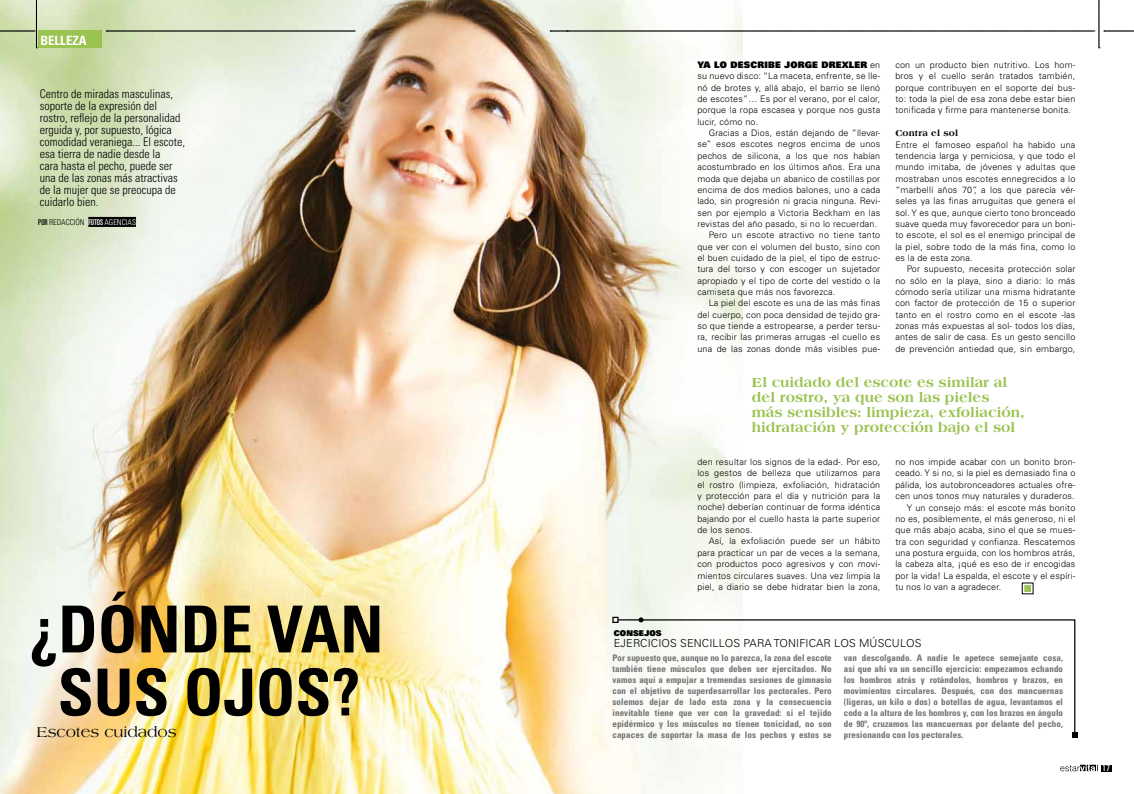
<style>
.page{position:relative;width:1134px;height:794px;background:#fff}
.page>*{position:absolute;margin:0;border:0;box-sizing:border-box;transform-origin:0 0}
.t1{font:700 condensed 64.8px/63px "Univers";color:#000;text-align:center}
.t2{font:15.4px "Americana";color:#000}
.t3{font:800 14px/15px "Americana";color:#9bc351}
.t4{font:700 condensed 12.8px "Univers";color:#fff}
.t5{font:300 condensed 12px/12px "Univers";color:#000}
.t6{font:300 11px "Univers";letter-spacing:.01em;color:#000}
.t7{font:300 9px/11.3px "Univers";letter-spacing:.02em;color:#000;text-align:justify}
.t8{font:700 condensed 9px/11px "Univers";letter-spacing:.01em;color:#707172;text-align:justify}
.t9{font:800 9px "Americana";letter-spacing:.02em;color:#000}
.t10{font:condensed 9px "Univers";color:#fff}
.t11{font:300 condensed 8px "Univers";color:#000}
.t12{font:900 8px "Univers";letter-spacing:.01em;color:#000}
.s1{font-weight:400;font-stretch:ultra-condensed}
.s2{font-weight:400;font-stretch:ultra-condensed;color:#fff}
.s3{color:#fff}
.s4{font-weight:900}
</style>
<div class="page">
<img style="left:0;top:0;width:743px;height:794px">
<div style="left:1101px;top:765px;width:10px;height:6px;background:#000"></div>
<svg style="left:1060px;top:764px;width:38px;height:7px"></svg>
<svg style="left:730px;top:91px;width:8px;height:5px"></svg>
<div style="left:39px;top:31px;width:63px;height:17px;background:#9bc351"></div>
<svg style="left:106px;top:31px;width:249px;height:1px"></svg>
<svg style="left:0;top:0;width:37px;height:49px"></svg>
<svg style="left:550px;top:0;width:584px;height:49px"></svg>
<div style="left:612px;top:617px;width:7px;height:6px;border:1px solid #000"></div>
<svg style="left:618px;top:617px;width:25px;height:5px"></svg>
<svg style="left:639px;top:618px;width:437px;height:118px"></svg>
<svg style="left:1072px;top:732px;width:5px;height:5px"></svg>
<div style="left:1022px;top:583px;width:11px;height:11px;border:1px solid #000"></div>
<div style="left:1024px;top:585px;width:7px;height:7px;background:#9bc351;border:1px solid #9bc351"></div>
<div style="left:88px;top:217px;width:48px;height:10px;background:#000"></div>
<h3 class="t4" style="left:40px;top:32px;width:48px">belleza</h3>
<p class="t5" style="left:40px;top:87px;width:147px">Centro de miradas masculinas, soporte de la expresión del rostro, reflejo de la personalidad erguida y, por supuesto, lógica comodidad veraniega... El escote, esa tierra de nadie desde la<br>cara hasta el pecho, puede ser una de las zonas más atractivas de la mujer que se preocupa de cuidarlo bien.</p>
<p class="t11" style="left:38px;top:218px;width:99px"><span class="s1">POR</span> redacc ión <span class="s2">FOTOS</span> <span class="s3">agencias</span></p>
<h1 class="t1" style="left:29px;top:597px;width:356px">¿Dónde van sus ojos?</h1>
<h2 class="t2" style="left:37px;top:723px;width:141px">Escotes cuidados</h2>
<p class="t7" style="left:697px;top:59px;width:184px"><span class="s4">YA LO DESCRIBE JORGE DREXLER</span> en su nuevo disco: “La maceta, enfrente, se lle&shy;nó de brotes y, allá abajo, el barrio se llenó de escotes”… Es por el verano, por el calor, porque la ropa escasea y porque nos gusta lucir, cómo no.</p>
<p class="t7" style="left:709px;top:127px;width:173px">Gracias a Dios, están dejando de “llevar-</p>
<p class="t7" style="left:697px;top:139px;width:184px">se” esos escotes negros encima de unos</p>
<p class="t7" style="left:697px;top:150px;width:184px">pechos de silicona, a los que nos habían</p>
<p class="t7" style="left:697px;top:161px;width:184px">acostumbrado en los últimos años. Era una</p>
<p class="t7" style="left:697px;top:173px;width:184px">moda que dejaba un abanico de costillas por</p>
<p class="t7" style="left:697px;top:184px;width:184px">encima de dos medios balones, uno a cada</p>
<p class="t7" style="left:697px;top:195px;width:184px">lado, sin progresión ni gracia ninguna. Revi-</p>
<p class="t7" style="left:697px;top:207px;width:184px">sen por ejemplo a Victoria Beckham en las</p>
<p class="t7" style="left:697px;top:218px;width:181px">revistas del año pasado, si no lo recuerdan.</p>
<p class="t7" style="left:709px;top:229px;width:173px">Pero un escote atractivo no tiene tanto</p>
<p class="t7" style="left:697px;top:241px;width:184px">que ver con el volumen del busto, sino con</p>
<p class="t7" style="left:697px;top:252px;width:184px">el buen cuidado de la piel, el tipo de estruc-</p>
<p class="t7" style="left:697px;top:263px;width:184px">tura del torso y con escoger un sujetador</p>
<p class="t7" style="left:697px;top:275px;width:184px">apropiado y el tipo de corte del vestido o la</p>
<p class="t7" style="left:697px;top:286px;width:140px">camiseta que más nos favorezca.</p>
<p class="t7" style="left:709px;top:297px;width:173px">La piel del escote es una de las más finas</p>
<p class="t7" style="left:697px;top:309px;width:184px">del cuerpo, con poca densidad de tejido gra-</p>
<p class="t7" style="left:697px;top:320px;width:184px">so que tiende a estropearse, a perder tersu-</p>
<p class="t7" style="left:697px;top:331px;width:184px">ra, recibir las primeras arrugas -el cuello es</p>
<p class="t7" style="left:697px;top:343px;width:184px">una de las zonas donde más visibles pue-</p>
<p class="t7" style="left:895px;top:59px;width:182px">con un producto bien nutritivo. Los hom&shy;bros y el cuello serán tratados también, porque contribuyen en el soporte del bus&shy;to: toda la piel de esa zona debe estar bien tonificada y firme para mantenerse bonita.</p>
<p class="t9" style="left:895px;top:128px;width:64px">Contra el sol</p>
<p class="t7" style="left:895px;top:139px;width:182px">Entre el famoseo español ha habido una tendencia larga y perniciosa, y que todo el mundo imitaba, de jóvenes y adultas que mostraban unos escotes ennegrecidos a lo “marbellí años 70”, a los que parecía vér&shy;seles ya las finas arruguitas que genera el sol. Y es que, aunque cierto tono bronceado suave queda muy favorecedor para un boni&shy;to escote, el sol es el enemigo principal de la piel, sobre todo de la más fina, como lo es la de esta zona.</p>
<p class="t7" style="left:895px;top:263px;width:182px;text-indent:11px">Por supuesto, necesita protección solar no sólo en la playa, sino a diario: lo más cómodo sería utilizar una misma hidratante con factor de protección de 15 o superior tanto en el rostro como en el escote -las zonas más expuestas al sol- todos los días, antes de salir de casa. Es un gesto sencillo de prevención antiedad que, sin embargo,</p>
<h3 class="t3" style="left:752px;top:374px;width:274px">El cuidado del escote es similar al del rostro, ya que son las pieles<br>más sensibles: limpieza, exfoliación, hidratación y protección bajo el sol</h3>
<p class="t7" style="left:697px;top:456px;width:184px">den resultar los signos de la edad-. Por eso, los gestos de belleza que utilizamos para el rostro (limpieza, exfoliación, hidratación y protección para el día y nutrición para la noche) deberían continuar de forma idéntica bajando por el cuello hasta la parte superior de los senos.</p>
<p class="t7" style="left:697px;top:535px;width:184px;text-indent:11px">Así, la exfoliación puede ser un hábito para practicar un par de veces a la semana, con productos poco agresivos y con movi&shy;mientos circulares suaves. Una vez limpia la piel, a diario se debe hidratar bien la zona,</p>
<p class="t7" style="left:895px;top:456px;width:181px">no nos impide acabar con un bonito bron-</p>
<p class="t7" style="left:895px;top:467px;width:181px">ceado. Y si no, si la piel es demasiado fina o</p>
<p class="t7" style="left:895px;top:479px;width:181px">pálida, los autobronceadores actuales ofre-</p>
<p class="t7" style="left:895px;top:490px;width:181px">cen unos tonos muy naturales y duraderos.</p>
<p class="t7" style="left:907px;top:501px;width:170px">Y un consejo más: el escote más bonito</p>
<p class="t7" style="left:895px;top:513px;width:181px">no es, posiblemente, el más generoso, ni el</p>
<p class="t7" style="left:895px;top:524px;width:181px">que más abajo acaba, sino el que se mues-</p>
<p class="t7" style="left:895px;top:536px;width:182px">tra con seguridad y confianza. Rescatemos</p>
<p class="t7" style="left:895px;top:547px;width:182px">una postura erguida, con los hombros atrás,</p>
<p class="t7" style="left:895px;top:558px;width:181px">la cabeza alta, ¡qué es eso de ir encogidas</p>
<p class="t7" style="left:895px;top:570px;width:181px">por la vida! La espalda, el escote y el espíri-</p>
<p class="t7" style="left:895px;top:581px;width:107px">tu nos lo van a agradecer.</p>
<p class="t12" style="left:614px;top:628px;width:49px">CONSEJOS</p>
<p class="t6" style="left:614px;top:636px;width:138px">ejercicios sencillos para</p>
<p class="t6" style="left:774px;top:636px;width:149px">tonificar los músculos</p>
<p class="t8" style="left:612px;top:652px;width:221px">Por supuesto que, aunque no lo parezca, la zona del escote también tiene músculos que deben ser ejercitados. No vamos aquí a empujar a tremendas sesiones de gimnasio con el objetivo de superdesarrollar los pectorales. Pero solemos dejar de lado esta zona y la consecuencia inevitable tiene que ver con la gravedad: si el tejido epidérmico y los músculos no tienen tonicidad, no son capaces de soportar la masa de los pechos y estos se</p>
<p class="t8" style="left:844px;top:652px;width:221px">van descolgando. A nadie le apetece semejante cosa, así que ahí va un sencillo ejercicio: empezamos echando los hombros atrás y rotándolos, hombros y brazos, en movimientos circulares. Después, con dos mancuernas (ligeras, un kilo o dos) o botellas de agua, levantamos el codo a la altura de los hombros y, con los brazos en ángulo de 90º, cruzamos las mancuernas por delante del pecho, presionando con los pectorales.</p>
<p class="t10" style="left:1102px;top:762px;width:9px">17</p>
</div>
